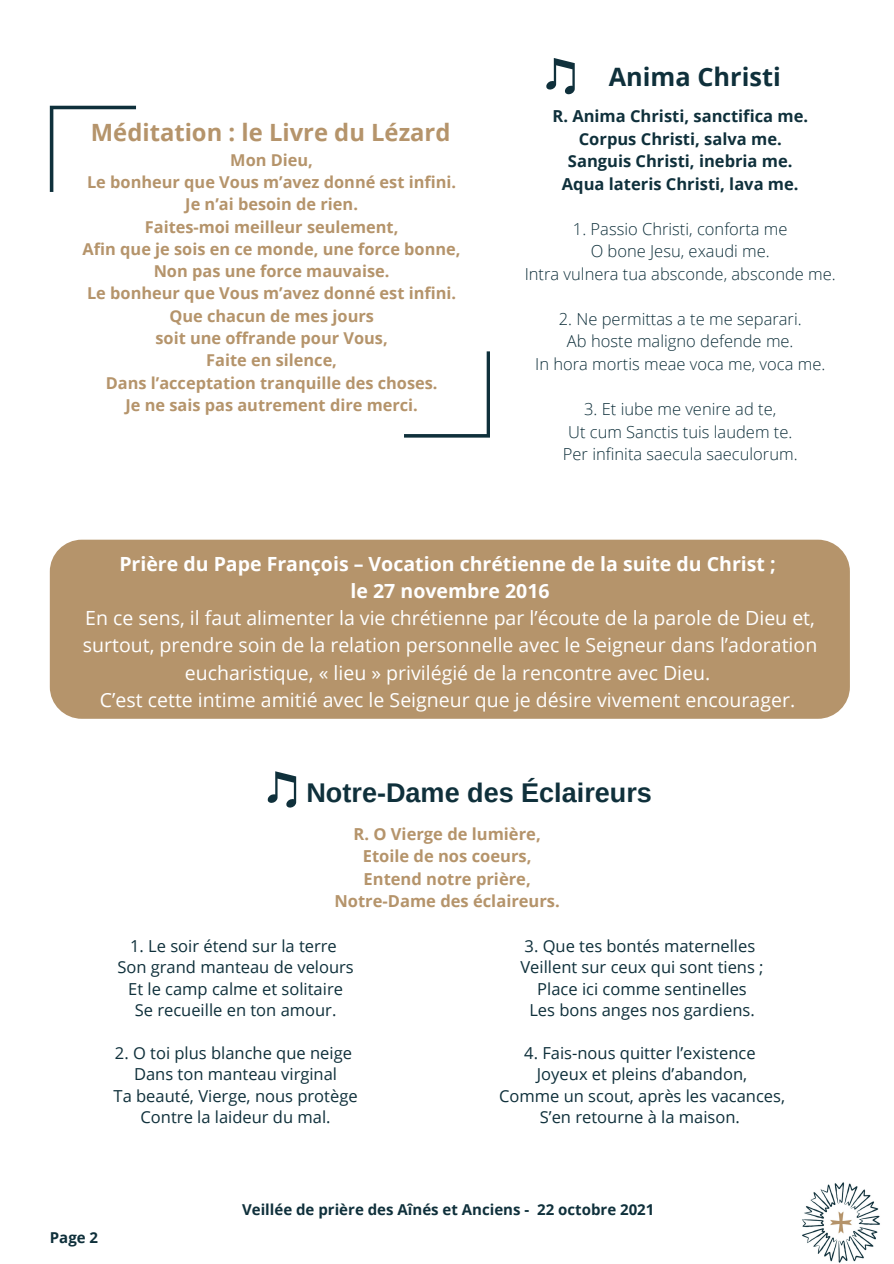
<style>
.page{position:relative;width:894px;height:1264px;background:#fff}
.page>*{position:absolute;margin:0;border:0;box-sizing:border-box;transform-origin:0 0}
.t1{font:700 27px "Arimo";color:#0f303b}
.t2{font:700 25.35px "Open Sans";color:#0f303b}
.t3{font:700 23.85px "Open Sans";color:#b5946b}
.t4{font:19.5px/27px "Open Sans";color:#fff;text-align:center}
.t5{font:700 19.5px "Open Sans";color:#fff}
.t6{font:16.5px "Open Sans";color:#0f303b}
.t7{font:300 16.5px "Open Sans";color:#0f303b}
.t8{font:700 16.5px "Open Sans";color:#0f303b}
.t9{font:700 16.5px "Open Sans";color:#b5946b}
.t10{font:700 16.35px "Open Sans";color:#b5946b}
.t11{font:700 15px "Open Sans";color:#0f303b}
</style>
<div class="page">
<div style="left:50px;top:539px;width:799px;height:179px;background:#b5946b;border-radius:32px"></div>
<img style="left:802px;top:1182px;width:78px;height:81px">
<svg style="left:50px;top:106px;width:86px;height:86px"></svg>
<svg style="left:404px;top:351px;width:85px;height:86px"></svg>
<svg style="left:546px;top:58px;width:28px;height:37px"></svg>
<svg style="left:267px;top:771px;width:29px;height:37px"></svg>
<p class="t3" style="left:91px;top:116px;width:361px">Méditation : le Livre du Lézard</p>
<p class="t10" style="left:230px;top:148px;width:84px">Mon Dieu,</p>
<p class="t10" style="left:87px;top:170px;width:370px">Le bonheur que Vous m’avez donné est infini.</p>
<p class="t10" style="left:185px;top:193px;width:174px">Je n’ai besoin de rien.</p>
<p class="t10" style="left:145px;top:215px;width:255px">Faites-moi meilleur seulement,</p>
<p class="t10" style="left:83px;top:237px;width:379px">Afin que je sois en ce monde, une force bonne,</p>
<p class="t10" style="left:154px;top:260px;width:237px">Non pas une force mauvaise.</p>
<p class="t10" style="left:87px;top:282px;width:370px">Le bonheur que Vous m’avez donné est infini.</p>
<p class="t10" style="left:169px;top:304px;width:206px">Que chacun de mes jours</p>
<p class="t10" style="left:155px;top:326px;width:234px">soit une offrande pour Vous,</p>
<p class="t10" style="left:206px;top:349px;width:132px">Faite en silence,</p>
<p class="t10" style="left:106px;top:371px;width:333px">Dans l’acceptation tranquille des choses.</p>
<p class="t10" style="left:125px;top:393px;width:294px">Je ne sais pas autrement dire merci.</p>
<p class="t2" style="left:608px;top:59px;width:173px">Anima Christi</p>
<p class="t8" style="left:552px;top:104px;width:257px">R. Anima Christi, sanctifica me.</p>
<p class="t8" style="left:578px;top:127px;width:204px">Corpus Christi, salva me.</p>
<p class="t8" style="left:567px;top:149px;width:226px">Sanguis Christi, inebria me.</p>
<p class="t8" style="left:561px;top:172px;width:238px">Aqua lateris Christi, lava me.</p>
<p class="t7" style="left:572px;top:217px;width:216px">1. Passio Christi, conforta me</p>
<p class="t7" style="left:590px;top:240px;width:180px">O bone Jesu, exaudi me.</p>
<p class="t7" style="left:524px;top:262px;width:312px">Intra vulnera tua absconde, absconde me.</p>
<p class="t7" style="left:558px;top:307px;width:244px">2. Ne permittas a te me separari.</p>
<p class="t7" style="left:567px;top:330px;width:228px">Ab hoste maligno defende me.</p>
<p class="t7" style="left:535px;top:352px;width:291px">In hora mortis meae voca me, voca me.</p>
<p class="t7" style="left:584px;top:397px;width:193px">3. Et iube me venire ad te,</p>
<p class="t7" style="left:568px;top:420px;width:226px">Ut cum Sanctis tuis laudem te.</p>
<p class="t7" style="left:562px;top:442px;width:236px">Per infinita saecula saeculorum.</p>
<p class="t5" style="left:119px;top:550px;width:657px">Prière du Pape François – Vocation chrétienne de la suite du Christ ;</p>
<p class="t5" style="left:350px;top:577px;width:200px">le 27 novembre 2016</p>
<p class="t4" style="left:83px;top:604px;width:735px">En ce sens, il faut alimenter la vie chrétienne par l’écoute de la parole de Dieu et, surtout, prendre soin de la relation personnelle avec le Seigneur dans l’adoration eucharistique, « lieu » privilégié de la rencontre avec Dieu.</p>
<p class="t4" style="left:100px;top:685px;width:696px">C’est cette intime amitié avec le Seigneur que je désire vivement encourager.</p>
<p class="t1" style="left:306px;top:777px;width:347px">Notre-Dame des Éclaireurs</p>
<p class="t9" style="left:353px;top:822px;width:189px">R. O Vierge de lumière,</p>
<p class="t9" style="left:363px;top:844px;width:170px">Etoile de nos coeurs,</p>
<p class="t9" style="left:363px;top:867px;width:169px">Entend notre prière,</p>
<p class="t9" style="left:334px;top:889px;width:227px">Notre-Dame des éclaireurs.</p>
<p class="t6" style="left:130px;top:934px;width:208px">1. Le soir étend sur la terre</p>
<p class="t6" style="left:117px;top:955px;width:238px">Son grand manteau de velours</p>
<p class="t6" style="left:128px;top:977px;width:216px">Et le camp calme et solitaire</p>
<p class="t6" style="left:135px;top:998px;width:203px">Se recueille en ton amour.</p>
<p class="t6" style="left:115px;top:1041px;width:238px">2. O toi plus blanche que neige</p>
<p class="t6" style="left:134px;top:1062px;width:204px">Dans ton manteau virginal</p>
<p class="t6" style="left:113px;top:1083px;width:245px">Ta beauté, Vierge, nous protège</p>
<p class="t6" style="left:140px;top:1105px;width:191px">Contre la laideur du mal.</p>
<p class="t6" style="left:524px;top:934px;width:232px">3. Que tes bontés maternelles</p>
<p class="t6" style="left:520px;top:955px;width:245px">Veillent sur ceux qui sont tiens ;</p>
<p class="t6" style="left:537px;top:977px;width:211px">Place ici comme sentinelles</p>
<p class="t6" style="left:529px;top:998px;width:227px">Les bons anges nos gardiens.</p>
<p class="t6" style="left:524px;top:1041px;width:233px">4. Fais-nous quitter l’existence</p>
<p class="t6" style="left:536px;top:1062px;width:212px">Joyeux et pleins d’abandon,</p>
<p class="t6" style="left:499px;top:1083px;width:287px">Comme un scout, après les vacances,</p>
<p class="t6" style="left:539px;top:1105px;width:202px">S’en retourne à la maison.</p>
<p class="t11" style="left:50px;top:1226px;width:50px">Page 2</p>
<p class="t11" style="left:242px;top:1199px;width:413px">Veillée de prière des Aînés et Anciens - 22 octobre 2021</p>
</div>
